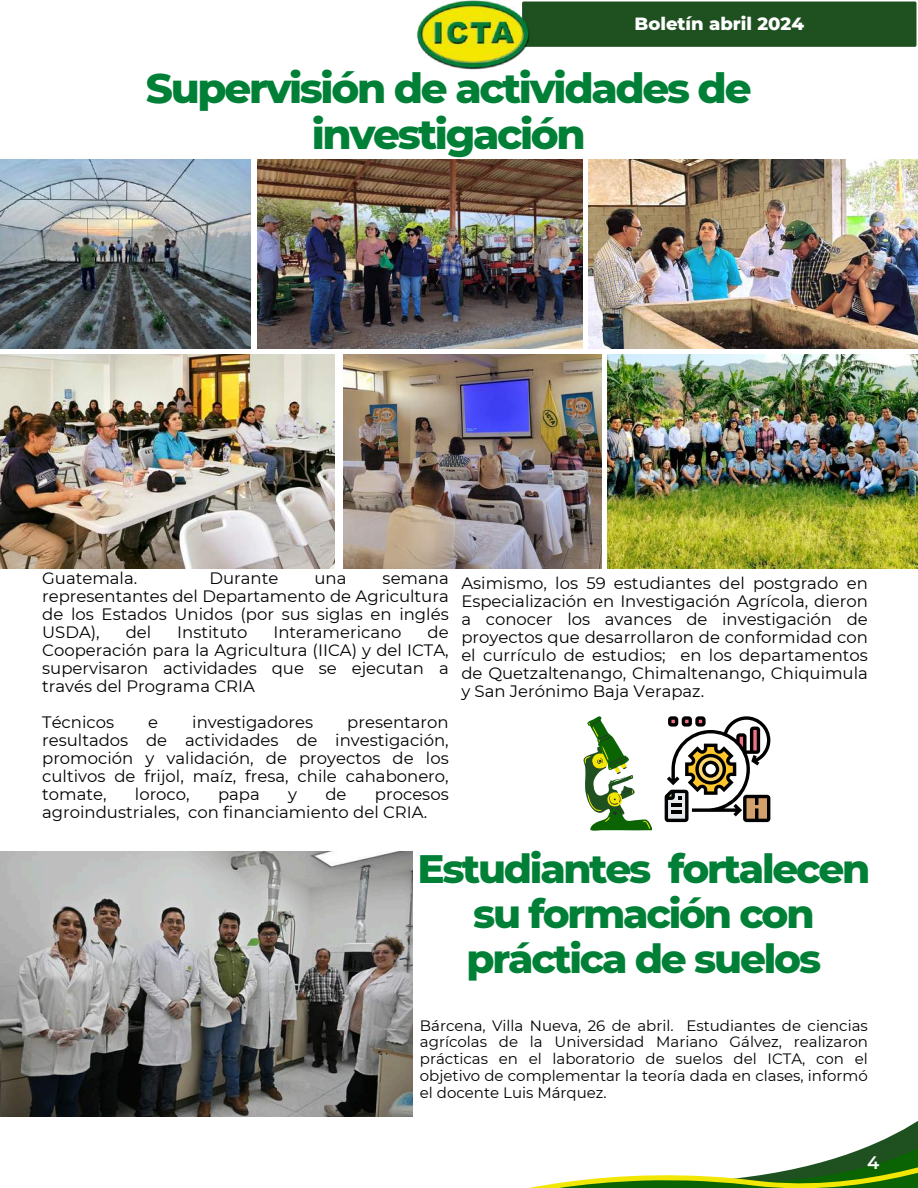
<style>
.page{position:relative;width:918px;height:1188px;background:#fff}
.page>*{position:absolute;margin:0;border:0;box-sizing:border-box;transform-origin:0 0}
.t1{font:800 42px/46.2px "Montserrat";letter-spacing:-.055em;color:#008037;text-align:center}
.t2{font:800 40.5px/45px "Montserrat";letter-spacing:-.055em;color:#008037;text-align:center}
.t3{font:800 18px "Montserrat";color:#fff}
.t4{font:600 18px "Montserrat";color:#fff}
.t5{font:16.5px/18px "Montserrat";color:#000;text-align:justify}
.t6{font:15px/16.8px "Montserrat";color:#000;text-align:justify}
</style>
<div class="page">
<div style="left:532px;top:1px;width:385px;height:46px;background:#1f5020"></div>
<img style="left:416px;top:0;width:116px;height:70px">
<svg style="left:529px;top:1121px;width:389px;height:67px"></svg>
<img style="left:0;top:160px;width:251px;height:189px">
<img style="left:258px;top:160px;width:325px;height:189px">
<img style="left:589px;top:160px;width:329px;height:189px">
<img style="left:0;top:355px;width:334px;height:213px">
<img style="left:344px;top:355px;width:257px;height:213px">
<img style="left:607px;top:355px;width:311px;height:214px">
<img style="left:0;top:851px;width:413px;height:266px">
<svg style="left:583px;top:716px;width:69px;height:115px"></svg>
<svg style="left:665px;top:716px;width:105px;height:106px"></svg>
<p class="t3" style="left:634px;top:12px;width:171px">Boletín abril 2024</p>
<h1 class="t1" style="left:146px;top:65px;width:607px">Supervisión de actividades de investigación</h1>
<p class="t5" style="left:42px;top:569px;width:97px">Guatemala.</p>
<p class="t5" style="left:210px;top:569px;width:70px">Durante</p>
<p class="t5" style="left:315px;top:569px;width:33px">una</p>
<p class="t5" style="left:42px;top:569px;width:408px;text-indent:340px">semana representantes del Departamento de Agricultura de los Estados Unidos (por sus siglas en inglés USDA),</p>
<p class="t5" style="left:42px;top:623px;width:408px;text-indent:385px">de Cooperación para la Agricultura (IICA) y del ICTA, supervisaron actividades que se ejecutan a través del Programa CRIA</p>
<p class="t5" style="left:42px;top:713px;width:73px">Técnicos</p>
<p class="t5" style="left:148px;top:713px;width:11px">e</p>
<p class="t5" style="left:192px;top:713px;width:122px">investigadores</p>
<p class="t5" style="left:126px;top:623px;width:27px">del</p>
<p class="t5" style="left:177px;top:623px;width:72px">Instituto</p>
<p class="t5" style="left:273px;top:623px;width:130px">Interamericano</p>
<p class="t5" style="left:42px;top:713px;width:408px;text-indent:305px">presentaron resultados de actividades de investigación, promoción y validación, de proyectos de los cultivos de frijol, maíz, fresa, chile cahabonero, tomate,</p>
<p class="t5" style="left:135px;top:785px;width:56px">loroco,</p>
<p class="t5" style="left:218px;top:785px;width:43px">papa</p>
<p class="t5" style="left:288px;top:785px;width:10px">y</p>
<p class="t5" style="left:325px;top:785px;width:23px">de</p>
<p class="t5" style="left:42px;top:785px;width:408px;text-indent:333px">procesos agroindustriales, con financiamiento del CRIA.</p>
<p class="t5" style="left:461px;top:574px;width:408px">Asimismo, los 59 estudiantes del postgrado en Especialización en Investigación Agrícola, dieron a conocer los avances de investigación de proyectos que desarrollaron de conformidad con el currículo de estudios; en los departamentos de Quetzaltenango, Chimaltenango, Chiquimula y San Jerónimo Baja Verapaz.</p>
<h2 class="t2" style="left:417px;top:846px;width:455px">Estudiantes fortalecen su formación con práctica de suelos</h2>
<p class="t6" style="left:420px;top:1017px;width:450px">Bárcena, Villa Nueva, 26 de abril. Estudiantes de ciencias agrícolas de la Universidad Mariano Gálvez, realizaron prácticas en el laboratorio de suelos del ICTA, con el objetivo de complementar la teoría dada en clases, informó el docente Luis Márquez.</p>
<p class="t4" style="left:867px;top:1152px;width:14px">4</p>
</div>
